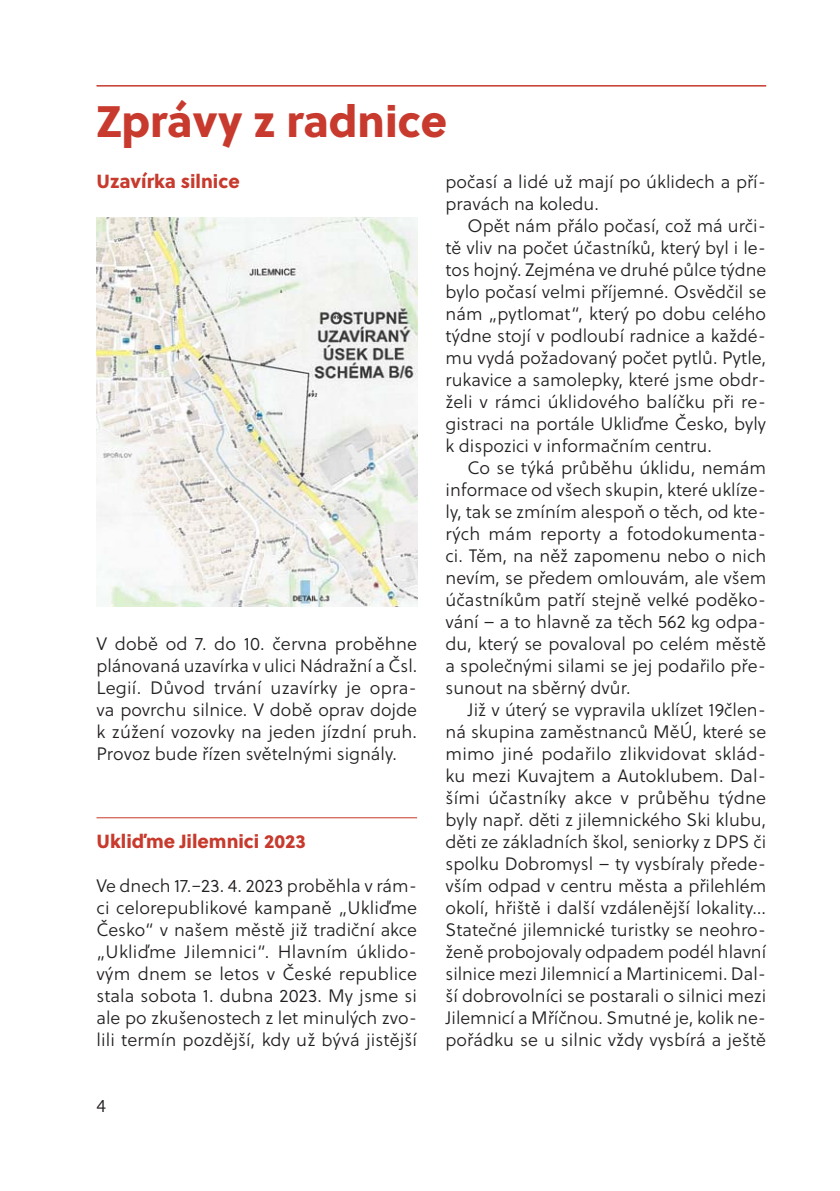
<style>
.page{position:relative;width:840px;height:1191px;background:#fff}
.page>*{position:absolute;margin:0;border:0;box-sizing:border-box;transform-origin:0 0}
.t1{font:800 44px "Soleil";color:#c73a2d}
.t2{font:800 19px "Soleil";color:#c73a2d}
.t3{font:300 18px/22px "Soleil";color:#231f20;text-align:justify}
</style>
<div class="page">
<hr style="left:96px;top:817px;width:321px;height:1px;background:#c73a2d">
<hr style="left:96px;top:85px;width:669px;height:2px;background:#c73a2d">
<img style="left:96px;top:217px;width:321px;height:389px">
<h1 class="t1" style="left:96px;top:100px;width:352px">Zprávy z radnice</h1>
<p class="t2" style="left:96px;top:172px;width:145px">Uzavírka silnice</p>
<p class="t3" style="left:96px;top:634px;width:322px">V době od 7. do 10. června proběhne plánovaná uzavírka v ulici Nádražní a Čsl.<br>Legií. Důvod trvání uzavírky je opra&shy;va povrchu silnice. V době oprav dojde k zúžení vozovky na jeden jízdní pruh.<br>Provoz bude řízen světelnými signály.</p>
<p class="t2" style="left:96px;top:832px;width:211px">Ukliďme Jilemnici 2023</p>
<p class="t3" style="left:96px;top:876px;width:322px">Ve dnech 17.−23. 4. 2023 proběhla v rám&shy;ci celorepublikové kampaně „Ukliďme Česko“ v našem městě již tradiční akce „Ukliďme Jilemnici“. Hlavním úklido&shy;vým dnem se letos v České republice stala sobota 1. dubna 2023. My jsme si ale po zkušenostech z let minulých zvo&shy;lili termín pozdější, kdy už bývá jistější</p>
<p class="t3" style="left:96px;top:1096px;width:11px">4</p>
<p class="t3" style="left:445px;top:172px;width:322px">počasí a lidé už mají po úklidech a pří&shy;pravách na koledu.</p>
<p class="t3" style="left:445px;top:216px;width:322px;text-indent:22px">Opět nám přálo počasí, což má urči&shy;tě vliv na počet účastníků, který byl i le&shy;tos hojný. Zejména ve druhé půlce týdne bylo počasí velmi příjemné. Osvědčil se nám „pytlomat“, který po dobu celého týdne stojí v podloubí radnice a každé&shy;mu vydá požadovaný počet pytlů. Pytle, rukavice a samolepky, které jsme obdr&shy;želi v rámci úklidového balíčku při re&shy;gistraci na portále Ukliďme Česko, byly k dispozici v informačním centru.</p>
<p class="t3" style="left:445px;top:458px;width:322px;text-indent:22px">Co se týká průběhu úklidu, nemám informace od všech skupin, které uklíze&shy;ly, tak se zmíním alespoň o těch, od kte&shy;rých mám reporty a fotodokumenta&shy;ci. Těm, na něž zapomenu nebo o nich nevím, se předem omlouvám, ale všem účastníkům patří stejně velké poděko&shy;vání – a to hlavně za těch 562 kg odpa&shy;du, který se povaloval po celém městě a společnými silami se jej podařilo pře&shy;sunout na sběrný dvůr.</p>
<p class="t3" style="left:445px;top:700px;width:322px;text-indent:22px">Již v úterý se vypravila uklízet 19člen&shy;ná skupina zaměstnanců MěÚ, které se mimo jiné podařilo zlikvidovat sklád&shy;ku mezi Kuvajtem a Autoklubem. Dal&shy;šími účastníky akce v průběhu týdne byly např. děti z jilemnického Ski klubu, děti ze základních škol, seniorky z DPS či spolku Dobromysl – ty vysbíraly přede&shy;vším odpad v centru města a přilehlém okolí, hřiště i další vzdálenější lokality… Statečné jilemnické turistky se neohro&shy;ženě probojovaly odpadem podél hlavní silnice mezi Jilemnicí a Martinicemi. Dal&shy;ší dobrovolníci se postarali o silnici mezi Jilemnicí a Mříčnou. Smutné je, kolik ne&shy;pořádku se u silnic vždy vysbírá a ještě</p>
</div>
